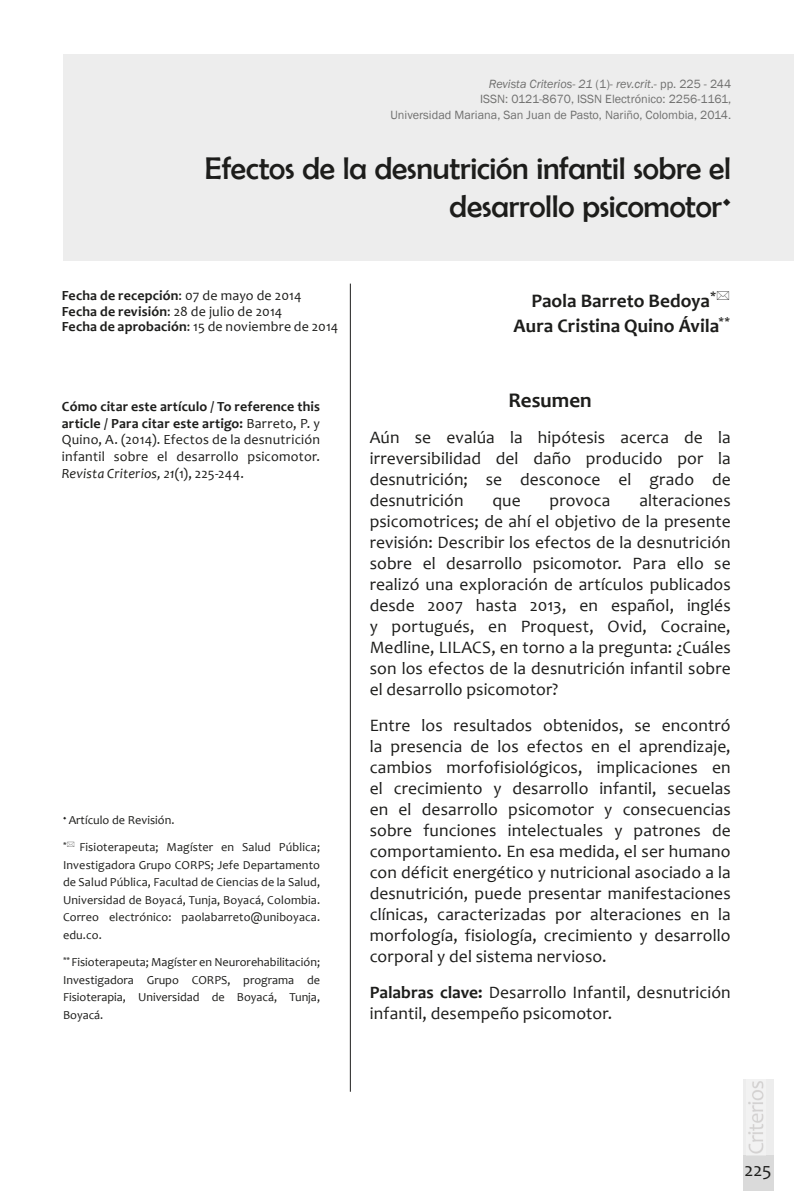
<style>
.page{position:relative;width:794px;height:1191px;background:#fff}
.page>*{position:absolute;margin:0;border:0;box-sizing:border-box;transform-origin:0 0}
.t1{font:31.5px/37.8px "Berlin Sans FB";letter-spacing:-.01em;color:#1d1d1b;text-align:right}
.t2{font:700 21px "Candara";color:#1d1d1b}
.t3{font:700 19.25px/25.2px "Candara";color:#1d1d1b;text-align:center}
.t4{font:19.25px "Candara";color:#1d1d1b}
.t5{font:17.5px/21px "Candara";letter-spacing:.005em;color:#1d1d1b;text-align:justify}
.t6{font:14px/16.8px "Candara";letter-spacing:.015em;color:#1d1d1b}
.t7{font:12.25px/17.5px "Candara";color:#1d1d1b;text-align:justify}
.t8{font:12.25px/15.8px "Franklin Gothic";color:#70706f;text-align:right}
.s1{font-style:italic}
.s2{font-weight:700}
</style>
<div class="page">
<div style="left:743px;top:1155px;width:30px;height:36px;background:#dadada"></div>
<div style="left:743px;top:1079px;width:30px;height:76px;background:#ededed"></div>
<img style="left:748px;top:1081px;width:16px;height:73px">
<div style="left:63px;top:54px;width:731px;height:206px;background:#ededed"></div>
<hr style="left:350px;top:284px;width:1px;height:807px;background:#1d1d1b">
<p class="t8" style="left:390px;top:76px;width:342px"><span class="s1">Revista Criterios- 21</span> (1)- <span class="s1">rev.crit</span>.- pp. 225 - 244<br>ISSN: 0121-8670, ISSN Electrónico: 2256-1161,<br>Universidad Mariana, San Juan de Pasto, Nariño, Colombia, 2014.</p>
<h1 class="t1" style="left:205px;top:149px;width:528px">Efectos de la desnutrición infantil sobre el desarrollo psicomotor<sup>◆</sup></h1>
<p class="t6" style="left:62px;top:288px;width:278px;line-height:15.4px"><span class="s2">Fecha de recepción</span>: 07 de mayo de 2014<br><span class="s2">Fecha de revisión</span>: 28 de julio de 2014<br><span class="s2">Fecha de aprobación</span>: 15 de noviembre de 2014</p>
<p class="t3" style="left:513px;top:287px;width:218px">Paola Barreto Bedoya<sup>*<br></sup>Aura Cristina Quino Ávila<sup>**</sup></p>
<p class="t6" style="left:62px;top:398px;width:260px;text-align:justify"><span class="s2">Cómo citar este artículo / To reference this article / Para citar este artigo:</span> Barreto, P. y Quino, A. (2014). Efectos de la desnutrición infantil sobre el desarrollo psicomotor.<br><span class="s1">Revista Criterios, 21</span>(1), 225-244.</p>
<p class="t7" style="left:63px;top:811px;width:113px"><sup>◆</sup> Artículo de Revisión.</p>
<p class="t7" style="left:63px;top:838px;width:259px"><sup>*</sup> Fisioterapeuta; Magíster en Salud Pública; Investigadora Grupo CORPS; Jefe Departamento de Salud Pública, Facultad de Ciencias de la Salud, Universidad de Boyacá, Tunja, Boyacá, Colombia.<br>Correo electrónico: paolabarreto@uniboyaca. edu.co.</p>
<p class="t7" style="left:63px;top:953px;width:258px"><sup>**</sup> Fisioterapeuta; Magíster en Neurorehabilitación; Investigadora Grupo CORPS, programa de Fisioterapia, Universidad de Boyacá, Tunja, Boyacá.</p>
<p class="t2" style="left:508px;top:387px;width:85px">Resumen</p>
<p class="t5" style="left:370px;top:427px;width:362px">Aún se evalúa la hipótesis acerca de la irreversibilidad del daño producido por la desnutrición; se desconoce el grado de desnutrición</p>
<p class="t5" style="left:370px;top:490px;width:362px;text-indent:270px">alteraciones psicomotrices; de ahí el objetivo de la presente revisión: Describir los efectos de la desnutrición sobre el desarrollo psicomotor. Para ello se realizó una exploración de artículos publicados desde 2007 hasta 2013, en español, inglés y portugués, en Proquest, Ovid, Cocraine, Medline, LILACS, en torno a la pregunta: ¿Cuáles son los efectos de la desnutrición infantil sobre el desarrollo psicomotor?</p>
<p class="t5" style="left:370px;top:715px;width:362px">Entre los resultados obtenidos, se encontró la presencia de los efectos en el aprendizaje, cambios morfofisiológicos, implicaciones en el crecimiento y desarrollo infantil, secuelas en el desarrollo psicomotor y consecuencias sobre funciones intelectuales y patrones de comportamiento. En esa medida, el ser humano con déficit energético y nutricional asociado a la desnutrición, puede presentar manifestaciones clínicas, caracterizadas por alteraciones en la morfología, fisiología, crecimiento y desarrollo corporal y del sistema nervioso.</p>
<p class="t5" style="left:370px;top:981px;width:362px"><span class="s2">Palabras clave:</span> Desarrollo Infantil, desnutrición infantil, desempeño psicomotor.</p>
<p class="t5" style="left:492px;top:490px;width:30px">que</p>
<p class="t5" style="left:549px;top:490px;width:62px">provoca</p>
<p class="t4" style="left:744px;top:1158px;width:29px">225</p>
</div>
